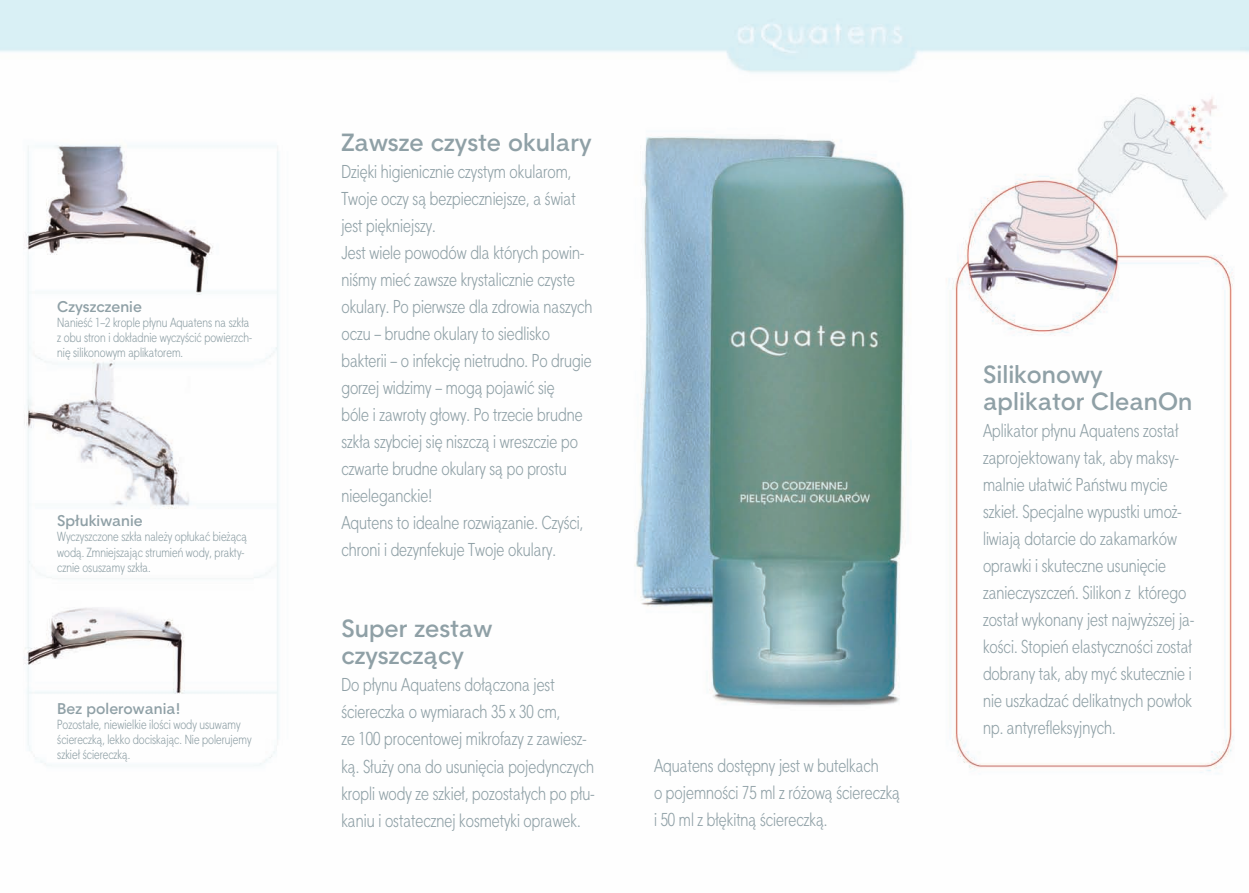
<style>
.page{position:relative;width:1249px;height:893px;background:#fff}
.page>*{position:absolute;margin:0;border:0;box-sizing:border-box;transform-origin:0 0}
.t1{font:700 24px/27px "Straight EFN";color:#8fa0a6}
.t2{font:18px/27px "Straight Cnd EFN";color:#8fa0a6}
.t3{font:700 15px "Straight EFN";color:#8fa0a6}
.t4{font:12.75px/15px "Straight Cnd EFN";color:#8fa0a6}
</style>
<div class="page">
<img style="left:0;top:0;width:1248px;height:773px">
<p class="t3" style="left:57px;top:297px;width:86px">Czyszczenie</p>
<p class="t4" style="left:57px;top:315px;width:196px">Nanieść 1–2 krople płynu Aquatens na szkła z obu stron i dokładnie wyczyścić powierzch&shy;nię silikonowym aplikatorem.</p>
<p class="t3" style="left:57px;top:512px;width:87px">Spłukiwanie</p>
<p class="t4" style="left:57px;top:529px;width:191px">Wyczyszczone szkła należy opłukać bieżącą wodą. Zmniejszając strumień wody, prakty&shy;cznie osuszamy szkła.</p>
<p class="t3" style="left:57px;top:699px;width:125px">Bez polerowania!</p>
<p class="t4" style="left:57px;top:716px;width:196px">Pozostałe, niewielkie ilości wody usuwamy ściereczką, lekko dociskając. Nie polerujemy szkieł ściereczką.</p>
<h1 class="t1" style="left:341px;top:129px;width:252px">Zawsze czyste okulary</h1>
<p class="t2" style="left:341px;top:158px;width:253px">Dzięki higienicznie czystym okularom, Twoje oczy są bezpieczniejsze, a świat jest piękniejszy.<br>Jest wiele powodów dla których powin&shy;niśmy mieć zawsze krystalicznie czyste okulary. Po pierwsze dla zdrowia naszych oczu – brudne okulary to siedlisko bakterii – o infekcję nietrudno. Po drugie gorzej widzimy – mogą pojawić się<br>bóle i zawroty głowy. Po trzecie brudne szkła szybciej się niszczą i wreszczie po czwarte brudne okulary są po prostu nieeleganckie!<br>Aqutens to idealne rozwiązanie. Czyści, chroni i dezynfekuje Twoje okulary.</p>
<h1 class="t1" style="left:341px;top:615px;width:152px">Super zestaw czyszczący</h1>
<p class="t2" style="left:341px;top:671px;width:254px">Do płynu Aquatens dołączona jest ściereczka o wymiarach 35 x 30 cm,<br>ze 100 procentowej mikrofazy z zawiesz&shy;ką. Służy ona do usunięcia pojedynczych kropli wody ze szkieł, pozostałych po płu&shy;kaniu i ostatecznej kosmetyki oprawek.</p>
<p class="t2" style="left:654px;top:751px;width:247px">Aquatens dostępny jest w butelkach<br>o pojemności 75 ml z różową ściereczką i 50 ml z błękitną ściereczką.</p>
<h1 class="t1" style="left:983px;top:360px;width:211px">Silikonowy aplikator CleanOn</h1>
<p class="t2" style="left:983px;top:417px;width:213px">Aplikator płynu Aquatens został zaprojektowany tak, aby maksy&shy;malnie ułatwić Państwu mycie szkieł. Specjalne wypustki umoż&shy;liwiają dotarcie do zakamarków oprawki i skuteczne usunięcie zanieczyszczeń. Silikon z którego został wykonany jest najwyższej ja&shy;kości. Stopień elastyczności został dobrany tak, aby myć skutecznie i nie uszkadzać delikatnych powłok np. antyrefleksyjnych.</p>
</div>
